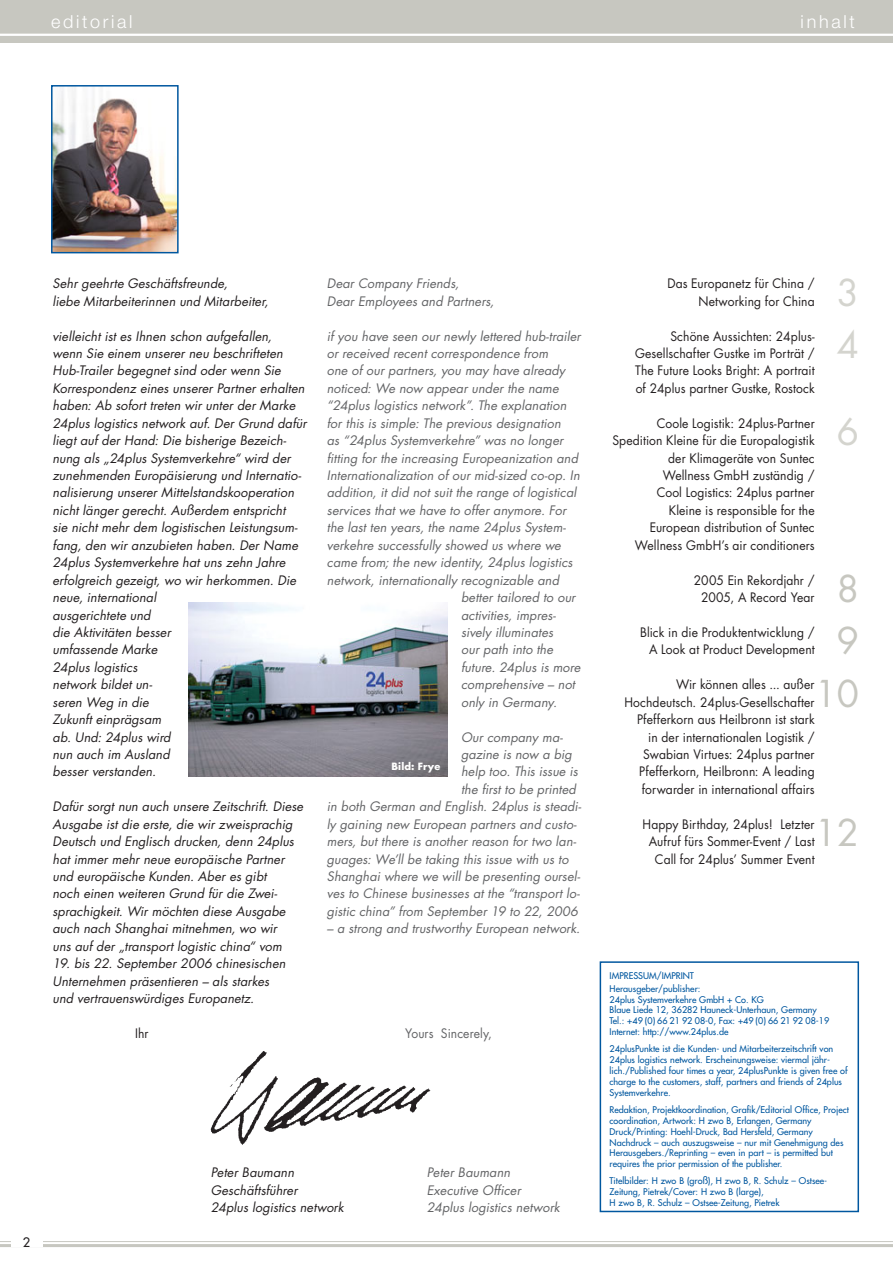
<style>
.page{position:relative;width:893px;height:1263px;background:#fff}
.page>*{position:absolute;margin:0;border:0;box-sizing:border-box;transform-origin:0 0}
.t1{font:36px/52.3px "Futura";color:#c7c7c0;text-align:right}
.t2{font:36px/52.3px "Futura";color:#d4d4ce}
.t3{font:300 18px "Helvetica Neue";letter-spacing:.15em;color:#fff}
.t4{font:italic 12.75px/17.4px "Futura";letter-spacing:.005em;color:#231f20}
.t5{font:italic 12.75px/17.4px "Futura";letter-spacing:.005em;color:#636466}
.t6{font:12.75px/17.4px "Futura";letter-spacing:.01em;color:#231f20;text-align:right;scale:.95 1}
.t7{font:12.75px "Futura";letter-spacing:.005em;color:#636466;scale:.95 1}
.t8{font:12.75px "Futura";color:#231f20}
.t9{font:700 9.75px "Futura";letter-spacing:.015em;color:#fff}
.t10{font:9px/10.8px "Futura";color:#00579f}
</style>
<div class="page">
<img style="left:54px;top:88px;width:122px;height:162px">
<div style="left:51px;top:85px;width:128px;height:168px;border:2px solid #00579f"></div>
<div style="left:600px;top:961px;width:259px;height:251px;border:2px solid #00579f"></div>
<div style="left:0;top:0;width:893px;height:43px;background:#c7c7c0"></div>
<hr style="left:0;top:34px;width:893px;height:2px;background:#fff">
<hr style="left:0;top:1241px;width:893px;height:1px;background:#c7c7c0">
<hr style="left:0;top:1244px;width:893px;height:3px;background:#c7c7c0">
<div style="left:11px;top:1235px;width:32px;height:12px;background:#fff"></div>
<img style="left:188px;top:602px;width:260px;height:174px">
<img style="left:210px;top:1051px;width:221px;height:94px">
<h2 class="t3" style="left:51px;top:15px;width:83px">editorial</h2>
<h2 class="t3" style="left:800px;top:15px;width:56px">inhalt</h2>
<p class="t4" style="left:53px;top:276px;width:217px">Sehr geehrte Geschäftsfreunde,<br>liebe Mitarbeiterinnen und Mitarbeiter,</p>
<p class="t4" style="left:53px;top:328px;width:256px">vielleicht ist es Ihnen schon aufgefallen,<br>wenn Sie einem unserer neu beschrifteten Hub-Trailer begegnet sind oder wenn Sie Korrespondenz eines unserer Partner erhalten haben: Ab sofort treten wir unter der Marke 24plus logistics network auf. Der Grund dafür liegt auf der Hand: Die bisherige Bezeich&shy;nung als „24plus Systemverkehre“ wird der zunehmenden Europäisierung und Internatio&shy;nalisierung unserer Mittelstandskooperation nicht länger gerecht. Außerdem entspricht<br>sie nicht mehr dem logistischen Leistungsum&shy;fang, den wir anzubieten haben. Der Name 24plus Systemverkehre hat uns zehn Jahre erfolgreich gezeigt, wo wir herkommen. Die neue, international<br>ausgerichtete und<br>die Aktivitäten besser<br>umfassende Marke<br>24plus logistics<br>network bildet un-<br>seren Weg in die<br>Zukunft einprägsam<br>ab. Und: 24plus wird<br>nun auch im Ausland<br>besser verstanden.</p>
<p class="t4" style="left:53px;top:799px;width:252px">Dafür sorgt nun auch unsere Zeitschrift. Diese Ausgabe ist die erste, die wir zweisprachig Deutsch und Englisch drucken, denn 24plus hat immer mehr neue europäische Partner und europäische Kunden. Aber es gibt<br>noch einen weiteren Grund für die Zwei&shy;sprachigkeit. Wir möchten diese Ausgabe auch nach Shanghai mitnehmen, wo wir<br>uns auf der „transport logistic china“ vom</p>
<p class="t4" style="left:53px;top:956px;width:235px">19. bis 22. September 2006 chinesischen<br>Unternehmen präsentieren – als starkes und vertrauenswürdiges Europanetz.</p>
<p class="t5" style="left:327px;top:276px;width:169px">Dear Company Friends,<br>Dear Employees and Partners,</p>
<p class="t5" style="left:327px;top:328px;width:256px">if you have seen our newly lettered hub- trailer</p>
<p class="t5" style="left:327px;top:346px;width:223px">or received recent correspondence from</p>
<p class="t5" style="left:327px;top:363px;width:240px">one of our partners, you may have already</p>
<p class="t5" style="left:327px;top:381px;width:233px">noticed: We now appear under the name</p>
<p class="t5" style="left:327px;top:398px;width:241px">“24plus logistics network”. The explanation</p>
<p class="t5" style="left:327px;top:415px;width:235px">for this is simple: The previous designation</p>
<p class="t5" style="left:327px;top:433px;width:238px">as “24plus Systemverkehre” was no longer</p>
<p class="t5" style="left:327px;top:450px;width:253px">fitting for the increasing Europeanization and</p>
<p class="t5" style="left:327px;top:468px;width:254px">Internationalization of our mid-sized co-op. In</p>
<p class="t5" style="left:327px;top:485px;width:251px">addition, it did not suit the range of logistical</p>
<p class="t5" style="left:327px;top:503px;width:241px">services that we have to offer anymore. For</p>
<p class="t5" style="left:327px;top:520px;width:241px">the last ten years, the name 24plus System-</p>
<p class="t5" style="left:327px;top:537px;width:236px">verkehre successfully showed us where we</p>
<p class="t5" style="left:327px;top:555px;width:247px">came from; the new identity, 24plus logistics</p>
<p class="t5" style="left:327px;top:572px;width:234px">network, internationally recognizable and</p>
<p class="t5" style="left:461px;top:590px;width:116px">better tailored to our</p>
<p class="t5" style="left:461px;top:607px;width:96px">activities, impres-</p>
<p class="t5" style="left:461px;top:625px;width:94px">sively illuminates</p>
<p class="t5" style="left:461px;top:642px;width:93px">our path into the</p>
<p class="t5" style="left:461px;top:660px;width:121px">future. 24plus is more</p>
<p class="t5" style="left:461px;top:677px;width:115px">comprehensive – not</p>
<p class="t5" style="left:461px;top:694px;width:97px">only in Germany.</p>
<p class="t5" style="left:461px;top:729px;width:103px">Our company ma-</p>
<p class="t5" style="left:461px;top:747px;width:112px">gazine is now a big</p>
<p class="t5" style="left:461px;top:764px;width:118px">help too. This issue is</p>
<p class="t5" style="left:461px;top:782px;width:116px">the first to be printed</p>
<p class="t5" style="left:327px;top:799px;width:256px">in both German and English. 24plus is steadi-</p>
<p class="t5" style="left:327px;top:816px;width:251px">ly gaining new European partners and custo-</p>
<p class="t5" style="left:327px;top:834px;width:251px">mers, but there is another reason for two lan-</p>
<p class="t5" style="left:327px;top:851px;width:243px">guages: We’ll be taking this issue with us to</p>
<p class="t5" style="left:327px;top:869px;width:255px">Shanghai where we will be presenting oursel-</p>
<p class="t5" style="left:327px;top:886px;width:255px">ves to Chinese businesses at the “transport lo-</p>
<p class="t5" style="left:327px;top:904px;width:253px">gistic china” from September 19 to 22, 2006</p>
<p class="t5" style="left:327px;top:921px;width:255px">– a strong and trustworthy European network.</p>
<p class="t9" style="left:391px;top:762px;width:50px">Bild: Frye</p>
<p class="t6" style="left:135px;top:1026px;width:16px">Ihr</p>
<p class="t7" style="left:405px;top:1027px;width:93px">Yours Sincerely,</p>
<p class="t8" style="left:23px;top:1236px;width:9px">2</p>
<p class="t4" style="left:211px;top:1165px;width:85px">Peter Baumann</p>
<p class="t5" style="left:427px;top:1165px;width:85px">Peter Baumann</p>
<p class="t4" style="left:211px;top:1182px;width:88px">Geschäftsführer</p>
<p class="t5" style="left:427px;top:1182px;width:96px">Executive Officer</p>
<p class="t4" style="left:211px;top:1200px;width:134px">24plus logistics network</p>
<p class="t5" style="left:427px;top:1200px;width:134px">24plus logistics network</p>
<p class="t6" style="left:667px;top:276px;width:157px">Das Europanetz für China /<br>Networking for China</p>
<p class="t6" style="left:635px;top:328px;width:191px;text-align:justify;text-indent:35px">Schöne Aussichten: 24plus-Gesellschafter Gustke im Porträt / The Future Looks Bright: A portrait of 24plus partner Gustke, Rostock</p>
<p class="t6" style="left:612px;top:415px;width:215px">Coole Logistik: 24plus-Partner<br>Spedition Kleine für die Europalogistik der Klimageräte von Suntec<br>Wellness GmbH zuständig /<br>Cool Logistics: 24plus partner<br>Kleine is responsible for the<br>European distribution of Suntec<br>Wellness GmbH’s air conditioners</p>
<p class="t6" style="left:694px;top:572px;width:129px;text-align:center">2005 Ein Rekordjahr /<br>2005, A Record Year</p>
<p class="t6" style="left:640px;top:625px;width:185px">Blick in die Produktentwicklung /<br>A Look at Product Development</p>
<p class="t6" style="left:624px;top:677px;width:202px">Wir können alles ... außer Hochdeutsch. 24plus-Gesellschafter Pfefferkorn aus Heilbronn ist stark in der internationalen Logistik / Swabian Virtues: 24plus partner Pfefferkorn, Heilbronn: A leading forwarder in international affairs</p>
<p class="t6" style="left:642px;top:816px;width:183px">Happy Birthday, 24plus! Letzter<br>Aufruf fürs Sommer-Event / Last<br>Call for 24plus’ Summer Event</p>
<h1 class="t2" style="left:837px;top:269px;width:24px">3<br>4</h1>
<h1 class="t2" style="left:837px;top:409px;width:24px">6</h1>
<h1 class="t1" style="left:815px;top:566px;width:46px">8<br>9<br>10</h1>
<h1 class="t1" style="left:815px;top:810px;width:46px">12</h1>
<p class="t10" style="left:610px;top:970px;width:92px;line-height:12.8px">IMPRESSUM/IMPRINT<br>Herausgeber/publisher:</p>
<p class="t10" style="left:610px;top:995px;width:221px">24plus Systemverkehre GmbH + Co. KG<br>Blaue Liede 12, 36282 Hauneck-Unterhaun, Germany Tel.: +49 (0) 66 21 92 08-0, Fax: +49 (0) 66 21 92 08-19<br>Internet: http://www.24plus.de</p>
<p class="t10" style="left:610px;top:1044px;width:239px">24plusPunkte ist die Kunden- und Mitarbeiterzeitschrift von 24plus logistics network. Erscheinungsweise: viermal jähr&shy;lich./Published four times a year, 24plusPunkte is given free of charge to the customers, staff, partners and friends of 24plus Systemverkehre.</p>
<p class="t10" style="left:610px;top:1105px;width:241px">Redaktion, Projektkoordination, Grafik/Editorial Office, Project coordination, Artwork: H zwo B, Erlangen, Germany Druck/Printing: Hoehl-Druck, Bad Hersfeld, Germany Nachdruck – auch auszugsweise – nur mit Ge nehmigung des Herausgebers./Reprinting – even in part – is permitted but requires the prior permission of the publisher.</p>
<p class="t10" style="left:610px;top:1176px;width:219px">Titelbilder: H zwo B (groß), H zwo B, R. Schulz – Ostsee-<br>Zeitung, Pietrek/Cover: H zwo B (large),<br>H zwo B, R. Schulz – Ostsee-Zeitung, Pietrek</p>
</div>
